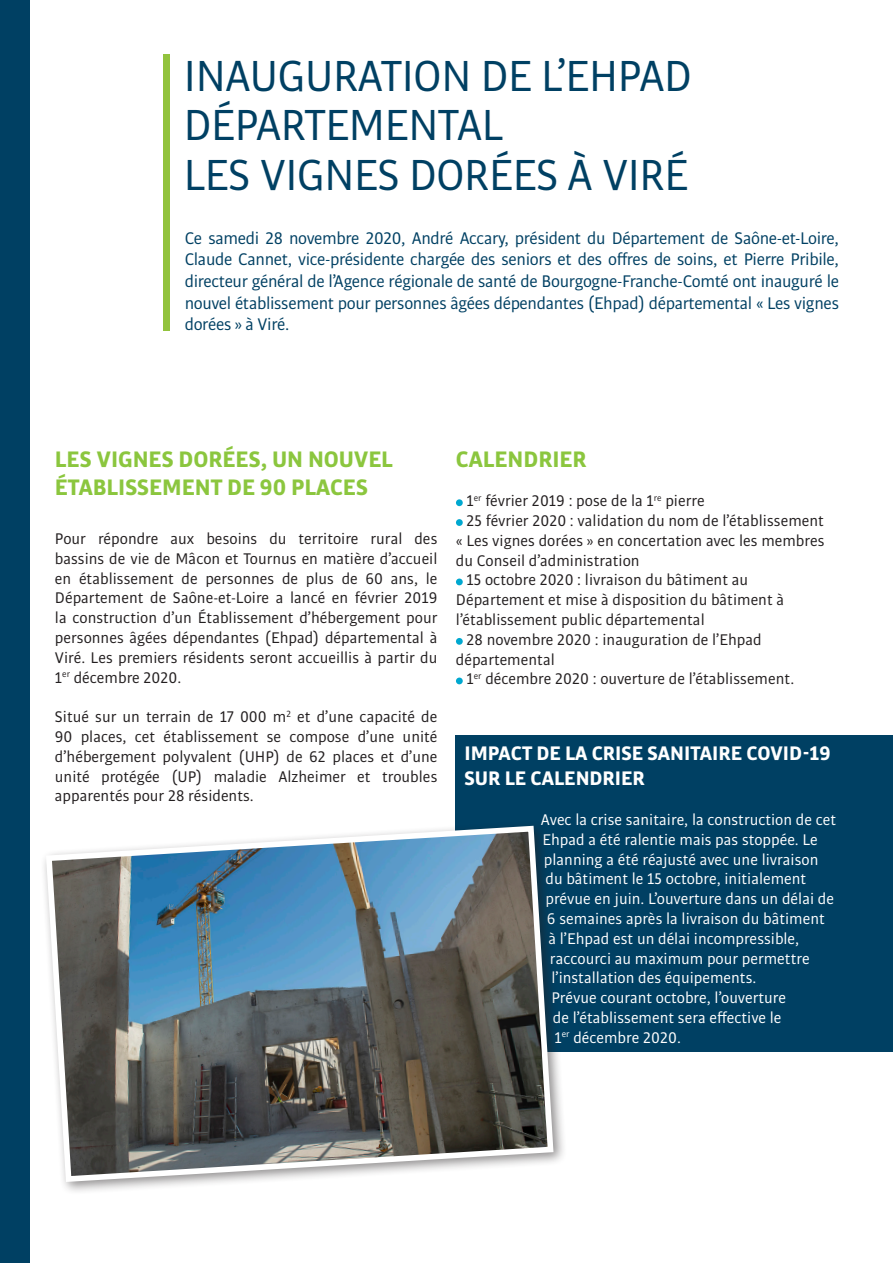
<style>
.page{position:relative;width:893px;height:1263px;background:#fff}
.page>*{position:absolute;margin:0;border:0;box-sizing:border-box;transform-origin:0 0}
.t1{font:46.5px "Bulo";letter-spacing:-.02em;color:#004063}
.t2{font:700 24px/28.8px "Bulo";color:#8bc63e}
.t3{font:700 21px/25.2px "Bulo";color:#fff}
.t4{font:18px/21.6px "Bulo";letter-spacing:-.02em;color:#004063;text-align:justify}
.t5{font:16.5px/19.8px "Bulo";color:#231f20;text-align:justify}
.t6{font:16.5px "Bulo";color:#fff}
</style>
<div class="page">
<div style="left:456px;top:499px;width:7px;height:7px;background:#00a8d0;border-radius:50%"></div>
<div style="left:456px;top:519px;width:7px;height:7px;background:#00a8d0;border-radius:50%"></div>
<div style="left:456px;top:578px;width:7px;height:7px;background:#00a8d0;border-radius:50%"></div>
<div style="left:456px;top:638px;width:7px;height:7px;background:#00a8d0;border-radius:50%"></div>
<div style="left:456px;top:677px;width:7px;height:7px;background:#00a8d0;border-radius:50%"></div>
<div style="left:0;top:0;width:30px;height:1263px;background:#004063"></div>
<div style="left:163px;top:54px;width:7px;height:276px;background:#92c33d"></div>
<div style="left:456px;top:735px;width:437px;height:316px;background:#004063"></div>
<div style="left:40px;top:820px;width:527px;height:375px;background:#231f20;opacity:.5"></div>
<svg style="left:43px;top:823px;width:513px;height:362px;background:#6f7e87"></svg>
<p class="t1" style="left:184px;top:47px;width:510px">INAUGURATION DE L’EHPAD</p>
<p class="t1" style="left:184px;top:96px;width:321px">DÉPARTEMENTAL</p>
<p class="t1" style="left:184px;top:146px;width:507px">LES VIGNES DORÉES À VIRÉ</p>
<p class="t4" style="left:185px;top:227px;width:656px">Ce samedi 28 novembre 2020, André Accary, président du Département de Saône-et-Loire, Claude Cannet, vice-présidente chargée des seniors et des offres de soins, et Pierre Pribile, directeur général de l’Agence régionale de santé de Bourgogne-Franche-Comté ont inauguré le nouvel établissement pour personnes âgées dépendantes (Ehpad) départemental « Les vignes dorées » à Viré.</p>
<p class="t2" style="left:55px;top:444px;width:340px">LES VIGNES DORÉES, UN NOUVEL<br>ÉTABLISSEMENT DE 90 PLACES</p>
<p class="t5" style="left:55px;top:528px;width:384px">Pour répondre aux besoins du territoire rural des bassins de vie de Mâcon et Tournus en matière d’accueil en établissement de personnes de plus de 60 ans, le Département de Saône-et-Loire a lancé en février 2019 la construction d’un Établissement d’hébergement pour personnes âgées dépendantes (Ehpad) départemental à Viré. Les premiers résidents seront accueillis à partir du 1<sup>er</sup> décembre 2020.</p>
<p class="t5" style="left:55px;top:706px;width:384px">Situé sur un terrain de 17 000 m<sup>2</sup> et d’une capacité de 90 places, cet établissement se compose d’une unité d’hébergement polyvalent (UHP) de 62 places et d’une unité protégée (UP) maladie Alzheimer et troubles apparentés pour 28 résidents.</p>
<p class="t2" style="left:456px;top:444px;width:132px">CALENDRIER</p>
<p class="t5" style="left:466px;top:490px;width:240px">1<sup>er</sup> février 2019 : pose de la 1<sup>re</sup> pierre</p>
<p class="t5" style="left:456px;top:510px;width:370px;text-indent:11px">25 février 2020 : validation du nom de l’établissement « Les vignes dorées » en concertation avec les membres du Conseil d’administration</p>
<p class="t5" style="left:456px;top:570px;width:330px;text-align:left;text-indent:11px">15 octobre 2020 : livraison du bâtiment au<br>Département et mise à disposition du bâtiment à l’établissement public départemental</p>
<p class="t5" style="left:456px;top:629px;width:307px;text-indent:11px">28 novembre 2020 : inauguration de l’Ehpad départemental</p>
<p class="t5" style="left:466px;top:669px;width:329px">1<sup>er</sup> décembre 2020 : ouverture de l’établissement.</p>
<p class="t3" style="left:464px;top:740px;width:368px">IMPACT DE LA CRISE SANITAIRE COVID-19<br>SUR LE CALENDRIER</p>
<p class="t6" style="left:541px;top:809px;width:297px">Avec la crise sanitaire, la construction de cet</p>
<p class="t6" style="left:542px;top:829px;width:277px">Ehpad a été ralentie mais pas stoppée. Le</p>
<p class="t6" style="left:544px;top:849px;width:276px">planning a été réajusté avec une livraison</p>
<p class="t6" style="left:545px;top:869px;width:262px">du bâtiment le 15 octobre, initialement</p>
<p class="t6" style="left:545px;top:889px;width:290px">prévue en juin. L’ouverture dans un délai de</p>
<p class="t6" style="left:547px;top:908px;width:279px">6 semaines après la livraison du bâtiment</p>
<p class="t6" style="left:548px;top:928px;width:252px">à l’Ehpad est un délai incompressible,</p>
<p class="t6" style="left:550px;top:948px;width:261px">raccourci au maximum pour permettre</p>
<p class="t6" style="left:551px;top:968px;width:206px">l’installation des équipements.</p>
<p class="t6" style="left:551px;top:988px;width:236px">Prévue courant octobre, l’ouverture</p>
<p class="t6" style="left:553px;top:1007px;width:230px">de l’établissement sera effective le</p>
<p class="t6" style="left:554px;top:1027px;width:128px">1<sup>er</sup> décembre 2020.</p>
</div>
